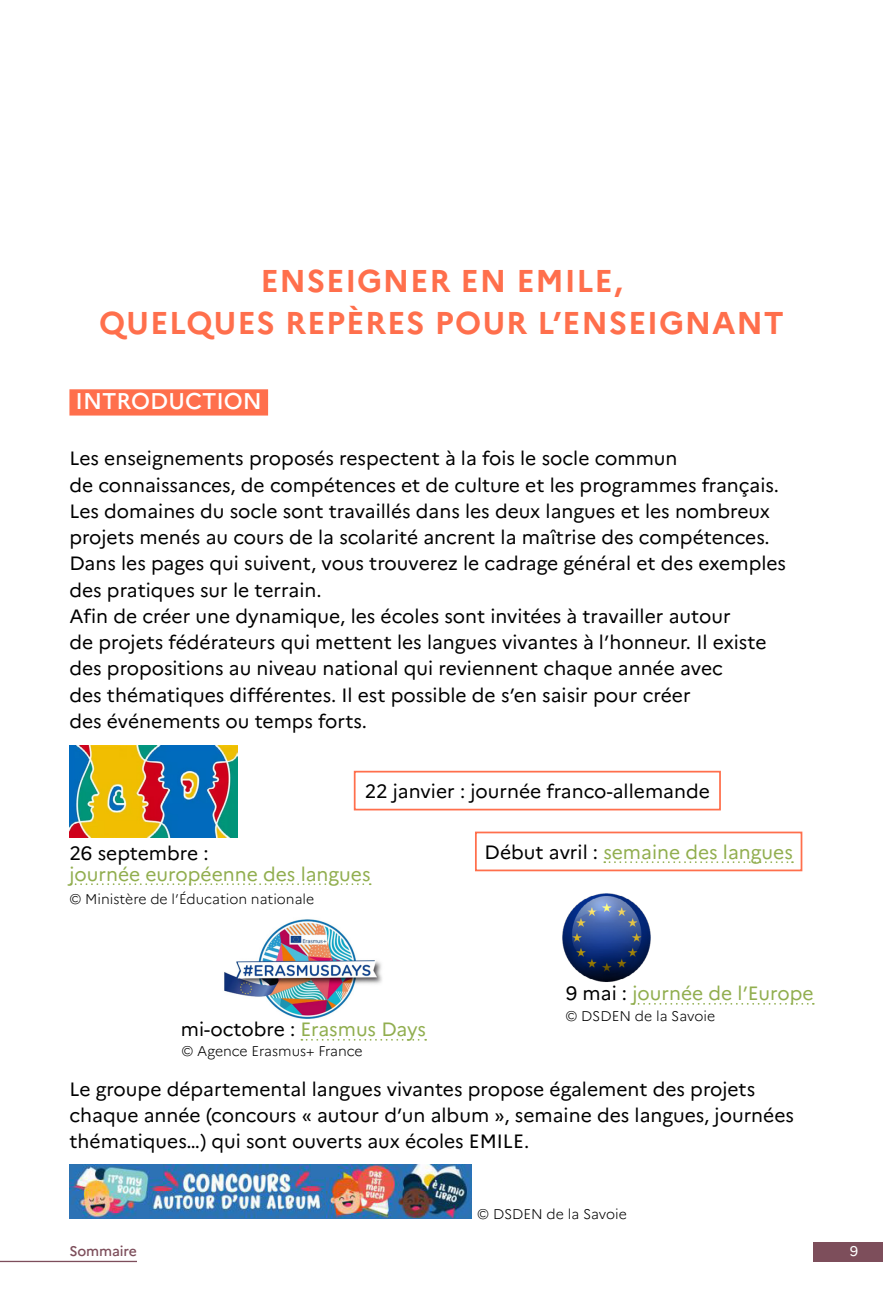
<style>
.page{position:relative;width:883px;height:1290px;background:#fff}
.page>*{position:absolute;margin:0;border:0;box-sizing:border-box;transform-origin:0 0}
.Titre01{font:700 31.5px/42px "Marianne";letter-spacing:.025em;color:#ff6f4c;text-align:center}
.Titre02{font:500 22.75px "Marianne";color:#fff}
.t1{font:19.25px/26.2px "Marianne";color:#000}
.t2{font:19.25px/21px "Marianne";color:#91ae4f}
.Legende{font:300 14px "Marianne";color:#000}
.t3{font:500 14px "Marianne";letter-spacing:-.01em;color:#7d4e5b}
.t4{font:14px "Marianne";color:#fff}
.s1{color:#000}
.s2{color:#91ae4f}
</style>
<div class="page">
<div style="left:814px;top:1241px;width:69px;height:20px;background:#7d4e5b"></div>
<hr style="left:0;top:1261px;width:137px;height:1px;background:#7d4e5b">
<div style="left:69px;top:389px;width:199px;height:26px;background:#ff6f4c"></div>
<img style="left:562px;top:893px;width:89px;height:89px">
<img style="left:69px;top:746px;width:168px;height:91px">
<img style="left:224px;top:919px;width:158px;height:100px">
<svg style="left:70px;top:883px;width:301px;height:2px"></svg>
<div style="left:354px;top:771px;width:367px;height:39px;border:2px solid #ff6f4c"></div>
<svg style="left:604px;top:861px;width:189px;height:2px"></svg>
<div style="left:475px;top:831px;width:327px;height:40px;border:2px solid #ff6f4c"></div>
<svg style="left:633px;top:1003px;width:181px;height:2px"></svg>
<svg style="left:301px;top:1039px;width:125px;height:1px"></svg>
<img style="left:69px;top:1164px;width:402px;height:55px">
<p class="Titre01" style="left:99px;top:259px;width:686px">ENSEIGNER EN EMILE,<br>QUELQUES REPÈRES POUR L’ENSEIGNANT</p>
<p class="Titre02" style="left:76px;top:387px;width:188px">INTRODUCTION</p>
<p class="t1" style="left:69px;top:445px;width:718px">Les enseignements proposés respectent à la fois le socle commun<br>de connaissances, de compétences et de culture et les programmes français.<br>Les domaines du socle sont travaillés dans les deux langues et les nombreux projets menés au cours de la scolarité ancrent la maîtrise des compétences.<br>Dans les pages qui suivent, vous trouverez le cadrage général et des exemples des pratiques sur le terrain.</p>
<p class="t1" style="left:69px;top:603px;width:699px">Afin de créer une dynamique, les écoles sont invitées à travailler autour<br>de projets fédérateurs qui mettent les langues vivantes à l’honneur. Il existe des propositions au niveau national qui reviennent chaque année avec<br>des thématiques différentes. Il est possible de s’en saisir pour créer<br>des événements ou temps forts.</p>
<p class="t1" style="left:365px;top:778px;width:347px">22 janvier : journée franco-allemande</p>
<p class="t2" style="left:69px;top:842px;width:303px"><span class="s1">26 septembre :<br></span>journée européenne des langues</p>
<p class="Legende" style="left:69px;top:890px;width:246px">© Ministère de l’Éducation nationale</p>
<p class="t1" style="left:181px;top:1016px;width:247px">mi-octobre : <span class="s2">Erasmus Days</span></p>
<p class="Legende" style="left:181px;top:1042px;width:183px">© Agence Erasmus+ France</p>
<p class="t2" style="left:485px;top:841px;width:310px"><span class="s1">Début avril :</span> semaine des langues</p>
<p class="t2" style="left:566px;top:983px;width:249px"><span class="s1">9 mai :</span> journée de l’Europe</p>
<p class="Legende" style="left:566px;top:1008px;width:151px">© DSDEN de la Savoie</p>
<p class="t1" style="left:69px;top:1075px;width:726px">Le groupe départemental langues vivantes propose également des projets chaque année (concours « autour d’un album », semaine des langues, journées thématiques…) qui sont ouverts aux écoles EMILE.</p>
<p class="Legende" style="left:477px;top:1205px;width:151px">© DSDEN de la Savoie</p>
<p class="t3" style="left:69px;top:1242px;width:69px">Sommaire</p>
<p class="t4" style="left:850px;top:1242px;width:10px">9</p>
</div>
